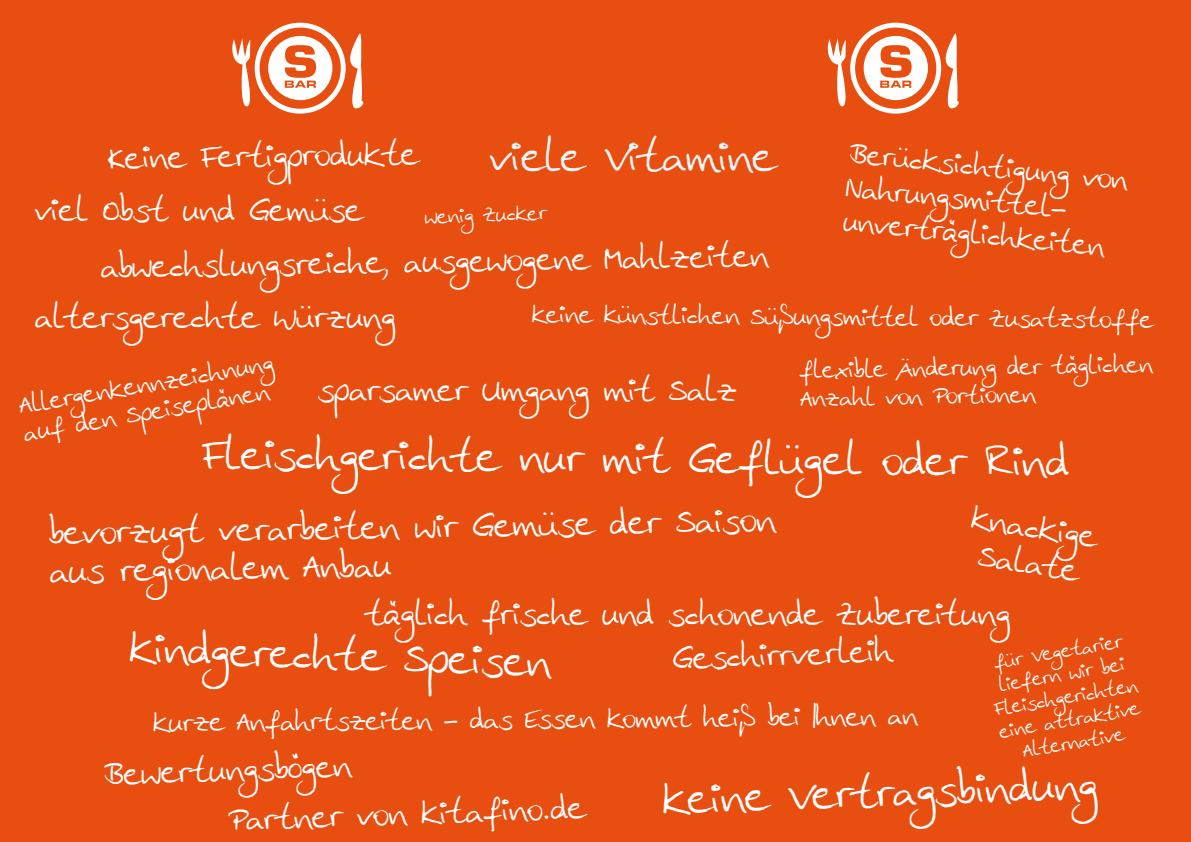
<style>
.page{position:relative;width:1191px;height:842px;background:#e84e0f}
.page>*{position:absolute;margin:0;border:0;box-sizing:border-box;transform-origin:0 0}
.t1{font:40px "Anke Hand";color:#fff}
.t2{font:40px "Anke Hand";color:#e8f5f9}
.t3{font:32px/38.4px "Anke Hand";color:#fff}
.t4{font:30px/36px "Anke Hand";color:#fff;text-align:center}
.t5{font:27px/34px "Anke Hand";color:#fff}
.t6{font:25px "Anke Hand";color:#fff}
.t7{font:23px/27.7px "Anke Hand";color:#fff}
.t8{font:22px/28px "Anke Hand";color:#fff}
.t9{font:19px "Anke Hand";color:#fff}
.t10{font:18px/23px "Anke Hand";color:#fff;text-align:center}
</style>
<div class="page">
<svg style="left:232px;top:23px;width:131px;height:91px"></svg>
<svg style="left:827px;top:23px;width:131px;height:91px"></svg>
<p class="t4" style="left:108px;top:140px;width:312px;rotate:-1deg">Keine Fertigprodukte</p>
<h1 class="t2" style="left:490px;top:132px;width:287px">viele Vitamine</h1>
<p class="t4" style="left:35px;top:191px;width:330px">viel Obst und Gemüse</p>
<p class="t9" style="left:424px;top:206px;width:123px;rotate:-2deg">wenig Zucker</p>
<p class="t4" style="left:101px;top:249px;width:669px;rotate:-1deg">abwechslungsreiche, ausgewogene Mahlzeiten</p>
<p class="t5" style="left:851px;top:137px;width:281px;rotate:5deg">Berücksichtigung von<br>Nahrungsmittel&shy;unverträglichkeiten</p>
<p class="t4" style="left:35px;top:299px;width:362px">altersgerechte Würzung</p>
<p class="t7" style="left:17px;top:392px;width:259px;rotate:-10deg">Allergenkennzeichnung auf den Speiseplänen</p>
<p class="t7" style="left:532px;top:302px;width:623px">keine künstlichen Süßungsmittel oder Zusatzstoffe</p>
<p class="t8" style="left:799px;top:356px;width:354px;rotate:-1deg">flexible Änderung der täglichen<br>Anzahl von Portionen</p>
<p class="t4" style="left:318px;top:372px;width:420px">sparsamer Umgang mit Salz</p>
<h1 class="t1" style="left:202px;top:427px;width:869px;rotate:1deg">Fleischgerichte nur mit Geflügel oder Rind</h1>
<p class="t4" style="left:975px;top:499px;width:128px;rotate:9deg">knackige<br>Salate</p>
<p class="t3" style="left:49px;top:513px;width:728px;rotate:-1deg">bevorzugt verarbeiten wir Gemüse der Saison aus regionalem Anbau</p>
<p class="t4" style="left:366px;top:596px;width:645px">täglich frische und schonende Zubereitung</p>
<h1 class="t1" style="left:131px;top:624px;width:423px;rotate:2deg">kindgerechte Speisen</h1>
<p class="t4" style="left:672px;top:640px;width:221px;rotate:-2deg">Geschirrverleih</p>
<p class="t10" style="left:984px;top:653px;width:146px;rotate:-10deg">für Vegetarier liefern wir bei<br>Fleischgerichten eine attraktive<br>Alternative</p>
<p class="t6" style="left:153px;top:711px;width:765px;rotate:-1deg">kurze Anfahrtszeiten - das Essen kommt heiß bei |hnen an</p>
<p class="t4" style="left:104px;top:756px;width:248px;rotate:-2deg">Bewertungsbögen</p>
<h1 class="t1" style="left:662px;top:776px;width:436px;rotate:-2deg">keine Vertragsbindung</h1>
<p class="t4" style="left:228px;top:802px;width:359px;rotate:-2deg">Partner von kitafino.de</p>
</div>
